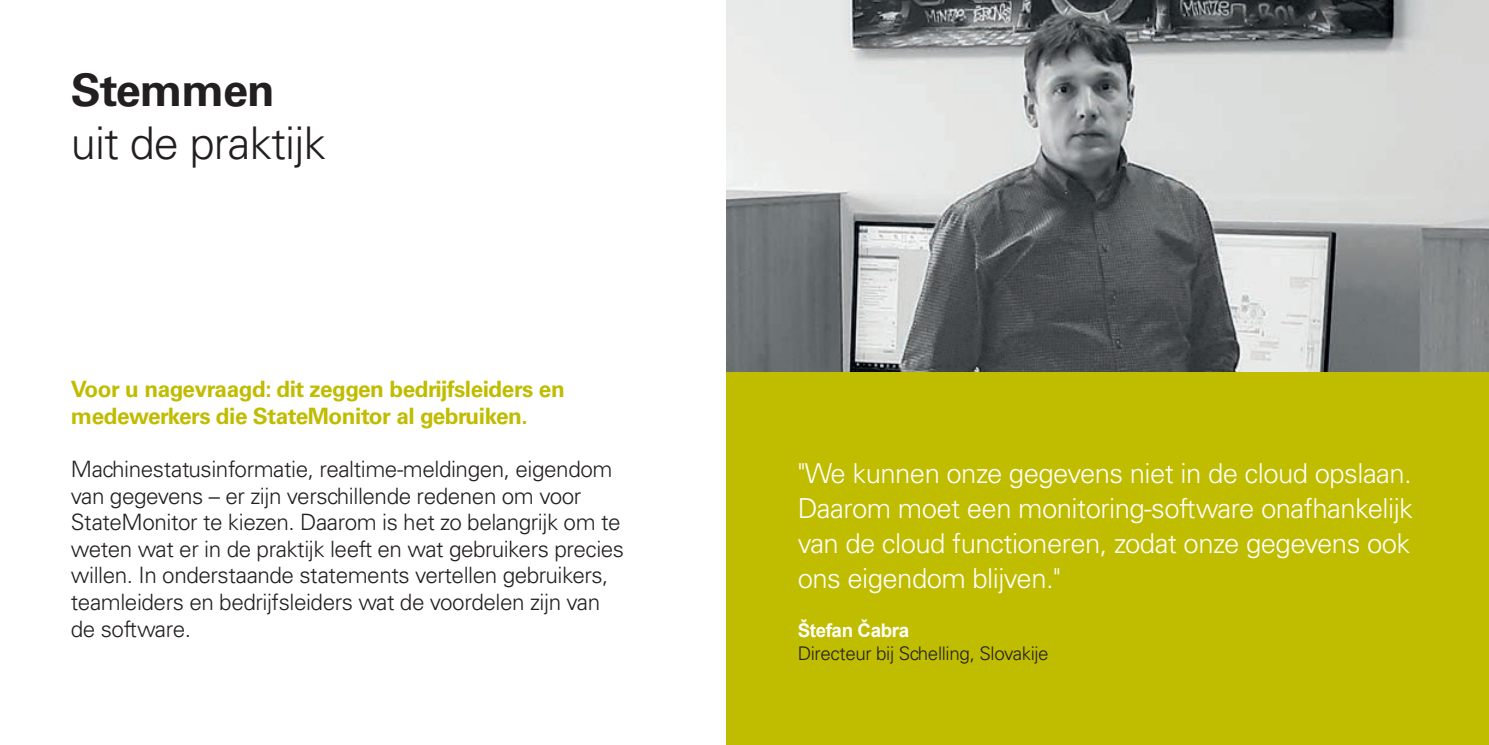
<style>
.page{position:relative;width:1489px;height:745px;background:#fff}
.page>*{position:absolute;margin:0;border:0;box-sizing:border-box;transform-origin:0 0}
.t1{font:300 45px "Univers";letter-spacing:-.02em;color:#231f20}
.t2{font:700 45px "Univers";letter-spacing:-.02em;color:#231f20}
.t3{font:300 27.5px/35px "Univers";letter-spacing:-.02em;color:#fff;text-align:justify}
.t4{font:300 22.5px/26.5px "Univers";letter-spacing:-.02em;color:#231f20}
.t5{font:700 22.5px/26.5px "Univers";letter-spacing:-.02em;color:#c0bc00}
.t6{font:300 18.75px "Univers";letter-spacing:-.02em;color:#231f20}
.t7{font:700 18.75px "Arial";letter-spacing:-.02em;color:#fff}
</style>
<div class="page">
<img style="left:726px;top:0;width:762px;height:372px">
<div style="left:726px;top:372px;width:762px;height:372px;background:#c0bc00"></div>
<h1 class="t2" style="left:71px;top:64px;width:205px">Stemmen</h1>
<h1 class="t1" style="left:71px;top:116px;width:256px">uit de praktijk</h1>
<p class="t5" style="left:71px;top:375px;width:495px">Voor u nagevraagd: dit zeggen bedrijfsleiders en medewerkers die StateMonitor al gebruiken.</p>
<p class="t4" style="left:71px;top:455px;width:555px">Machinestatusinformatie, realtime-meldingen, eigendom van gegevens – er zijn verschillende redenen om voor StateMonitor te kiezen. Daarom is het zo belangrijk om te weten wat er in de praktijk leeft en wat gebruikers precies willen. In onderstaande statements vertellen gebruikers, teamleiders en bedrijfsleiders wat de voordelen zijn van de software.</p>
<p class="t3" style="left:797px;top:455px;width:617px">"We kunnen onze gegevens niet in de cloud opslaan.<br>Daarom moet een monitoring-software onafhankelijk van de cloud functioneren, zodat onze gegevens ook ons eigendom blijven."</p>
<p class="t7" style="left:797px;top:617px;width:113px">Štefan Čabra</p>
<p class="t6" style="left:797px;top:641px;width:252px">Directeur bij Schelling, Slovakije</p>
</div>
